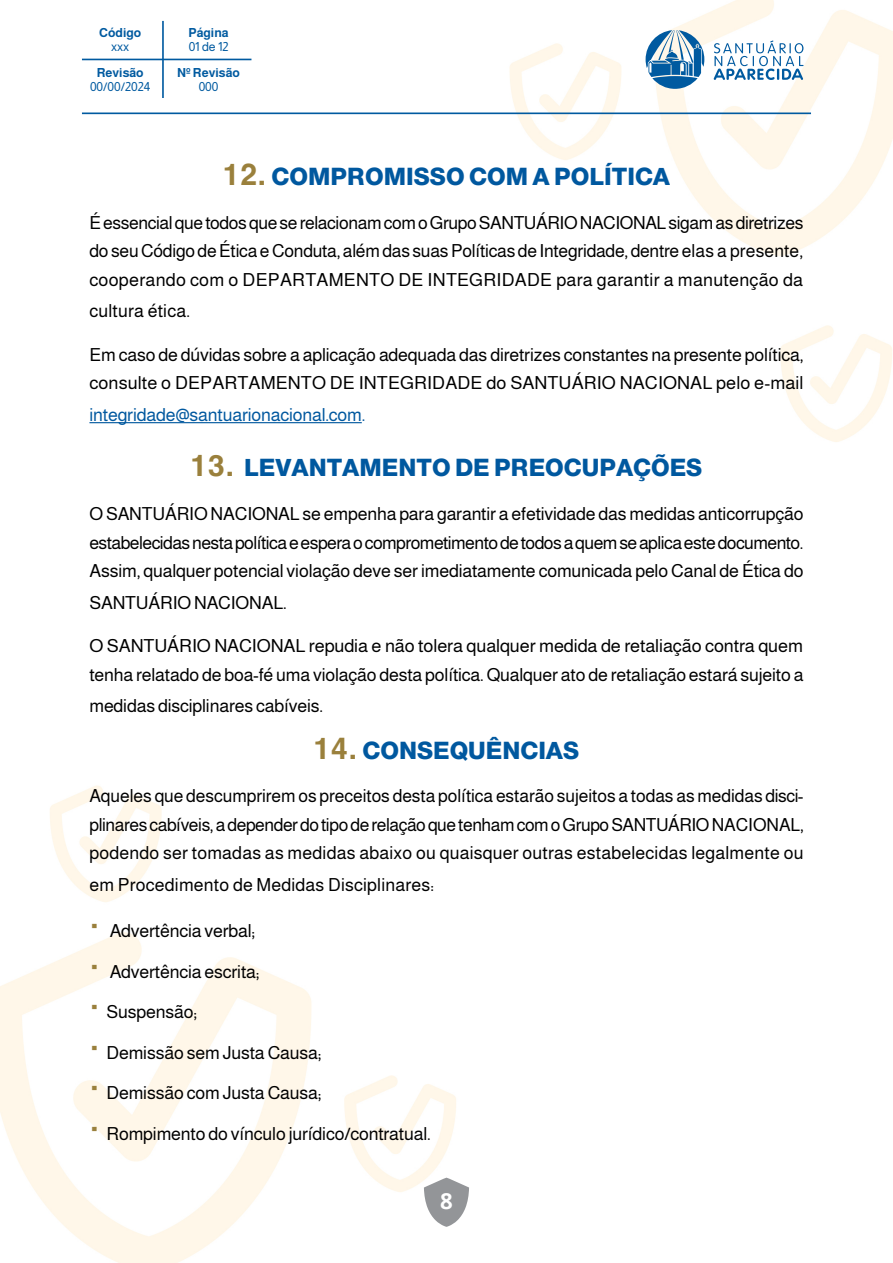
<style>
.page{position:relative;width:893px;height:1263px;background:#fff}
.page>*{position:absolute;margin:0;border:0;box-sizing:border-box;transform-origin:0 0}
.t1{font:800 24px "Almarai";color:#00589f}
.t2{font:700 22.2px "Open Sans";color:#fff}
.t3{font:18px/28.5px "Almarai";letter-spacing:-.01em;color:#000;text-align:justify}
.t4{font:18px "Almarai";letter-spacing:.01em;color:#000}
.t5{font:18px "Almarai";letter-spacing:-.01em;color:#00589f}
.t6{font:700 12.45px "Almarai";color:#005aa0}
.t7{font:12.45px "Almarai";color:#005aa0}
.s1{font-family:"Helvetica";font-weight:700;font-size:30px;color:#9a803c}
</style>
<div class="page">
<img style="left:0;top:0;width:893px;height:1263px">
<svg style="left:424px;top:1178px;width:45px;height:49px"></svg>
<hr style="left:162px;top:21px;width:2px;height:77px;background:#005aa0">
<hr style="left:82px;top:59px;width:169px;height:1px;background:#005aa0">
<svg style="left:714px;top:41px;width:89px;height:39px"></svg>
<svg style="left:646px;top:30px;width:58px;height:59px"></svg>
<hr style="left:82px;top:113px;width:729px;height:1px;background:#005aa0">
<hr style="left:89px;top:422px;width:273px;height:1px;background:#00589f">
<p class="t6" style="left:99px;top:23px;width:44px">Código</p>
<p class="t7" style="left:111px;top:37px;width:20px">xxx</p>
<p class="t6" style="left:97px;top:63px;width:49px">Revisão</p>
<p class="t7" style="left:90px;top:77px;width:62px">00/00/2024</p>
<p class="t6" style="left:188px;top:23px;width:42px">Página</p>
<p class="t7" style="left:189px;top:37px;width:41px">01 de 12</p>
<p class="t6" style="left:177px;top:63px;width:65px">Nº Revisão</p>
<p class="t7" style="left:199px;top:77px;width:21px">000</p>
<h1 class="t1" style="left:223px;top:159px;width:449px"><span class="s1">12.</span> COMPROMISSO COM A POLÍTICA</h1>
<p class="t3" style="left:89px;top:208px;width:715px">É essencial que todos que se relacionam com o Grupo SANTUÁRIO NACIONAL sigam as diretrizes do seu Código de Ética e Conduta, além das suas Políticas de Integridade, dentre elas a presente, cooperando com o DEPARTAMENTO DE INTEGRIDADE para garantir a manutenção da</p>
<p class="t4" style="left:89px;top:298px;width:102px">cultura ética.</p>
<p class="t3" style="left:89px;top:340px;width:716px">Em caso de dúvidas sobre a aplicação adequada das diretrizes constantes na presente política, consulte o DEPARTAMENTO DE INTEGRIDADE do SANTUÁRIO NACIONAL pelo e-mail</p>
<p class="t5" style="left:89px;top:401px;width:277px">integridade@santuarionacional.com.</p>
<h1 class="t1" style="left:191px;top:450px;width:513px"><span class="s1">13.</span> LEVANTAMENTO DE PREOCUPAÇÕES</h1>
<p class="t3" style="left:89px;top:499px;width:716px">O SANTUÁRIO NACIONAL se empenha para garantir a efetividade das medidas anticorrupção estabelecidas nesta política e espera o comprometimento de todos a quem se aplica este documento.<br>Assim, qualquer potencial violação deve ser imediatamente comunicada pelo Canal de Ética do</p>
<p class="t3" style="left:89px;top:588px;width:199px">SANTUÁRIO NACIONAL.</p>
<p class="t3" style="left:89px;top:631px;width:716px">O SANTUÁRIO NACIONAL repudia e não tolera qualquer medida de retaliação contra quem tenha relatado de boa-fé uma violação desta política. Qualquer ato de retaliação estará sujeito a</p>
<p class="t3" style="left:89px;top:691px;width:235px">medidas disciplinares cabíveis.</p>
<h1 class="t1" style="left:314px;top:732px;width:267px"><span class="s1">14.</span> CONSEQUÊNCIAS</h1>
<p class="t3" style="left:89px;top:781px;width:716px">Aqueles que descumprirem os preceitos desta política estarão sujeitos a todas as medidas disci&shy;plinares cabíveis, a depender do tipo de relação que tenham com o Grupo SANTUÁRIO NACIONAL, podendo ser tomadas as medidas abaixo ou quaisquer outras estabelecidas legalmente ou</p>
<p class="t4" style="left:89px;top:871px;width:346px">em Procedimento de Medidas Disciplinares:</p>
<p class="t3" style="left:89px;top:916px;width:167px"><span class="s1">‧</span> Advertência verbal;</p>
<p class="t3" style="left:89px;top:957px;width:172px"><span class="s1">‧</span> Advertência escrita;</p>
<p class="t3" style="left:89px;top:997px;width:109px"><span class="s1">‧</span> Suspensão;</p>
<p class="t3" style="left:89px;top:1038px;width:234px"><span class="s1">‧</span> Demissão sem Justa Causa;</p>
<p class="t3" style="left:89px;top:1078px;width:234px"><span class="s1">‧</span> Demissão com Justa Causa;</p>
<p class="t3" style="left:89px;top:1119px;width:343px"><span class="s1">‧</span> Rompimento do vínculo jurídico/contratual.</p>
<p class="t2" style="left:440px;top:1185px;width:14px">8</p>
</div>
